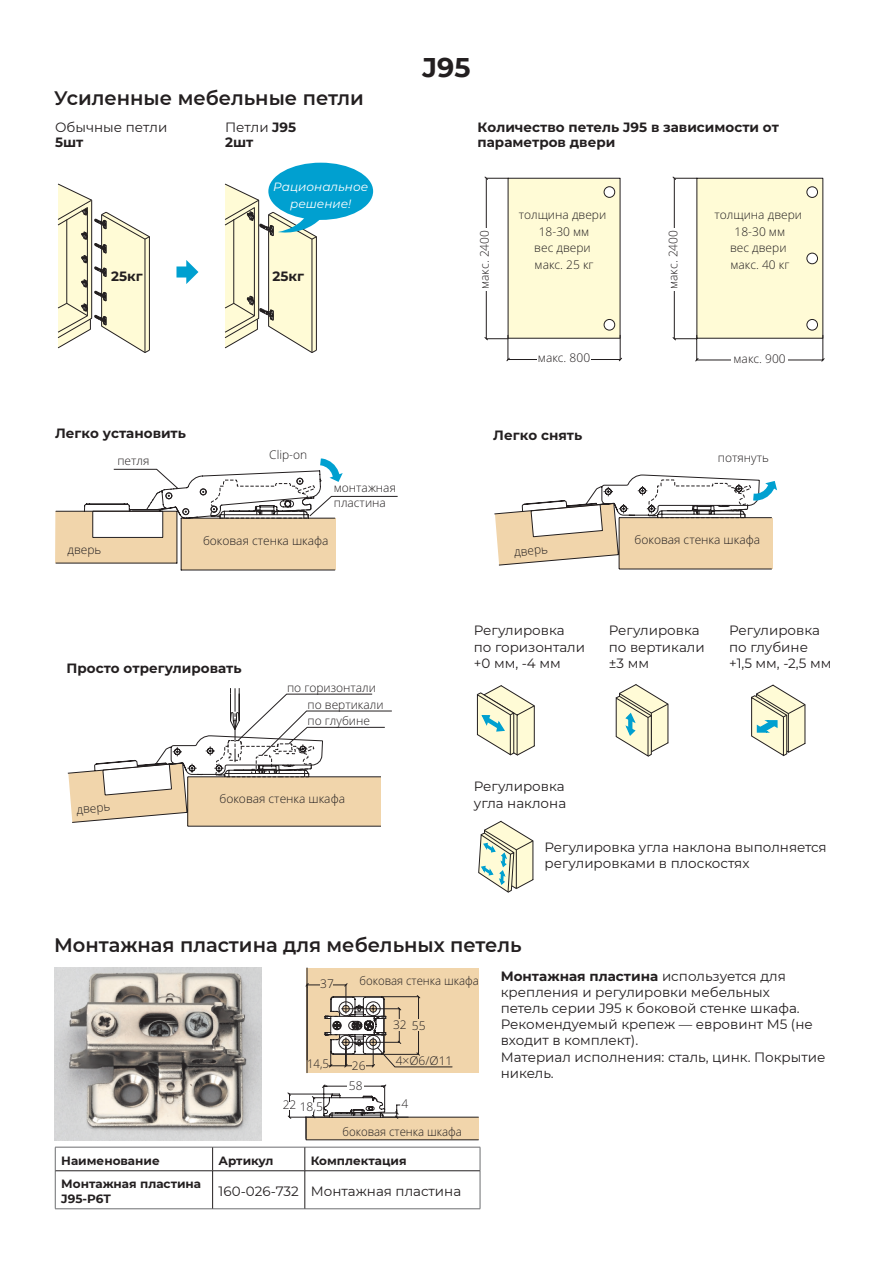
<style>
.page{position:relative;width:893px;height:1263px;background:#fff}
.page>*{position:absolute;margin:0;border:0;box-sizing:border-box;transform-origin:0 0}
.t1{font:700 27px "Montserrat";color:#231f20}
.t2{font:600 19.5px "Montserrat";color:#231f20}
.t3{font:13.5px/16.2px "Montserrat";color:#231f20}
.t4{font:700 13.5px/15px "Montserrat";color:#231f20}
.t5{font:300 12px/16.5px "Open Sans";color:#231f20;text-align:center}
.t6{font:700 12px/14.4px "Montserrat";color:#231f20}
.t7{font:300 12px "Open Sans";color:#231f20;scale:.95 1}
.t8{font:italic 12px/16.4px "Montserrat";color:#fff;text-align:center}
.s1{font-weight:400}
.s2{font-weight:700}
</style>
<div class="page">
<img style="left:54px;top:967px;width:207px;height:173px">
<hr style="left:55px;top:1147px;width:158px;height:1px;background:#6c6d70">
<svg style="left:55px;top:1147px;width:1px;height:23px"></svg>
<hr style="left:213px;top:1147px;width:92px;height:1px;background:#6c6d70">
<hr style="left:305px;top:1147px;width:175px;height:1px;background:#6c6d70">
<svg style="left:480px;top:1147px;width:1px;height:24px"></svg>
<hr style="left:55px;top:1171px;width:1px;height:37px;background:#6c6d70">
<hr style="left:480px;top:1171px;width:1px;height:37px;background:#6c6d70">
<hr style="left:55px;top:1208px;width:158px;height:1px;background:#6c6d70">
<hr style="left:213px;top:1208px;width:92px;height:1px;background:#6c6d70">
<hr style="left:305px;top:1208px;width:175px;height:1px;background:#6c6d70">
<svg style="left:212px;top:1147px;width:1px;height:23px"></svg>
<svg style="left:305px;top:1147px;width:1px;height:23px"></svg>
<hr style="left:55px;top:1170px;width:158px;height:1px;background:#231f20">
<hr style="left:213px;top:1170px;width:92px;height:1px;background:#231f20">
<hr style="left:212px;top:1171px;width:1px;height:37px;background:#231f20">
<hr style="left:305px;top:1170px;width:175px;height:1px;background:#231f20">
<hr style="left:305px;top:1171px;width:1px;height:37px;background:#231f20">
<svg style="left:287px;top:967px;width:192px;height:173px"></svg>
<hr style="left:347px;top:1085px;width:17px;height:3px;background:#fff">
<svg style="left:57px;top:183px;width:93px;height:170px"></svg>
<svg style="left:176px;top:260px;width:22px;height:24px"></svg>
<div style="left:268px;top:163px;width:105px;height:57px;background:#00a0d0;border-radius:50%"></div>
<svg style="left:224px;top:183px;width:100px;height:170px"></svg>
<svg style="left:67px;top:688px;width:325px;height:139px"></svg>
<svg style="left:476px;top:684px;width:193px;height:73px"></svg>
<svg style="left:751px;top:684px;width:55px;height:73px"></svg>
<svg style="left:478px;top:820px;width:56px;height:73px"></svg>
<svg style="left:55px;top:458px;width:343px;height:113px"></svg>
<hr style="left:93px;top:537px;width:70px;height:1px;background:#231f20">
<svg style="left:494px;top:474px;width:283px;height:96px"></svg>
<svg style="left:484px;top:177px;width:341px;height:185px"></svg>
<h2 class="t2" style="left:54px;top:84px;width:311px">Усиленные мебельные петли</h2>
<h1 class="t1" style="left:423px;top:48px;width:49px">J95</h1>
<p class="t3" style="left:55px;top:119px;width:114px">Обычные петли</p>
<p class="t4" style="left:55px;top:134px;width:30px">5шт</p>
<p class="t4" style="left:225px;top:119px;width:73px"><span class="s1">Петли</span> J95<br>2шт</p>
<p class="t4" style="left:478px;top:119px;width:303px">Количество петель J95 в зависимости от параметров двери</p>
<p class="t8" style="left:273px;top:178px;width:97px">Рациональное решение!</p>
<p class="t4" style="left:111px;top:268px;width:33px">25кг</p>
<p class="t4" style="left:273px;top:268px;width:33px">25кг</p>
<p class="t5" style="left:519px;top:206px;width:89px">толщина двери<br>18-30 мм<br>вес двери макс. 25 кг</p>
<p class="t5" style="left:715px;top:206px;width:89px">толщина двери<br>18-30 мм<br>вес двери макс. 40 кг</p>
<p class="t5" style="left:476px;top:289px;width:61px;rotate:-90deg">макс. 2400</p>
<p class="t5" style="left:664px;top:289px;width:61px;rotate:-90deg">макс. 2400</p>
<p class="t5" style="left:538px;top:349px;width:54px">макс. 800</p>
<p class="t5" style="left:733px;top:350px;width:54px">макс. 900</p>
<p class="t4" style="left:55px;top:425px;width:132px">Легко установить</p>
<p class="t4" style="left:493px;top:427px;width:90px">Легко снять</p>
<p class="t5" style="left:117px;top:452px;width:34px">петля</p>
<p class="t5" style="left:269px;top:446px;width:39px">Clip-on</p>
<p class="t5" style="left:718px;top:449px;width:52px">потянуть</p>
<p class="t5" style="left:334px;top:480px;width:64px;line-height:15px;text-align:left">монтажная пластина</p>
<p class="t5" style="left:68px;top:541px;width:35px">дверь</p>
<p class="t5" style="left:203px;top:532px;width:127px">боковая стенка шкафа</p>
<p class="t5" style="left:635px;top:531px;width:127px">боковая стенка шкафа</p>
<p class="t5" style="left:513px;top:544px;width:35px;rotate:-6deg">дверь</p>
<p class="t4" style="left:67px;top:660px;width:177px">Просто отрегулировать</p>
<p class="t5" style="left:287px;top:679px;width:91px">по горизонтали</p>
<p class="t5" style="left:308px;top:712px;width:64px">по глубине</p>
<p class="t5" style="left:307px;top:696px;width:78px">по вертикали</p>
<p class="t5" style="left:76px;top:801px;width:35px;rotate:-5deg">дверь</p>
<p class="t5" style="left:220px;top:790px;width:127px">боковая стенка шкафа</p>
<p class="t3" style="left:474px;top:622px;width:113px">Регулировка по горизонтали +0 мм, -4 мм</p>
<p class="t3" style="left:609px;top:622px;width:97px">Регулировка по вертикали ±3 мм</p>
<p class="t3" style="left:729px;top:622px;width:104px">Регулировка по глубине +1,5 мм, -2,5 мм</p>
<p class="t3" style="left:474px;top:778px;width:94px">Регулировка угла наклона</p>
<p class="t3" style="left:545px;top:838px;width:284px">Регулировка угла наклона выполняется регулировками в плоскостях</p>
<h2 class="t2" style="left:54px;top:931px;width:469px">Монтажная пластина для мебельных петель</h2>
<p class="t5" style="left:320px;top:975px;width:15px">37</p>
<p class="t7" style="left:307px;top:1055px;width:25px">14,5</p>
<p class="t7" style="left:360px;top:973px;width:127px">боковая стенка шкафа</p>
<p class="t5" style="left:352px;top:1057px;width:15px">26</p>
<p class="t5" style="left:349px;top:1077px;width:15px">58</p>
<p class="t5" style="left:393px;top:1016px;width:34px">32 55</p>
<p class="t5" style="left:396px;top:1052px;width:58px">4×Ø6/Ø11</p>
<p class="t5" style="left:283px;top:1097px;width:42px">22 18,5</p>
<p class="t5" style="left:401px;top:1095px;width:8px">4</p>
<p class="t7" style="left:343px;top:1124px;width:127px">боковая стенка шкафа</p>
<p class="t6" style="left:61px;top:1153px;width:100px">Наименование</p>
<p class="t6" style="left:219px;top:1153px;width:56px">Артикул</p>
<p class="t6" style="left:311px;top:1153px;width:97px">Комплектация</p>
<p class="t6" style="left:61px;top:1176px;width:141px">Монтажная пластина<br>J95-P6T</p>
<p class="t3" style="left:219px;top:1183px;width:244px">160-026-732 Монтажная пластина</p>
<p class="t3" style="left:501px;top:967px;width:326px"><span class="s2">Монтажная пластина</span> используется для крепления и регулировки мебельных<br>петель серии J95 к боковой стенке шкафа.<br>Рекомендуемый крепеж — евровинт М5 (не входит в комплект).<br>Материал исполнения: сталь, цинк. Покрытие никель.</p>
</div>
